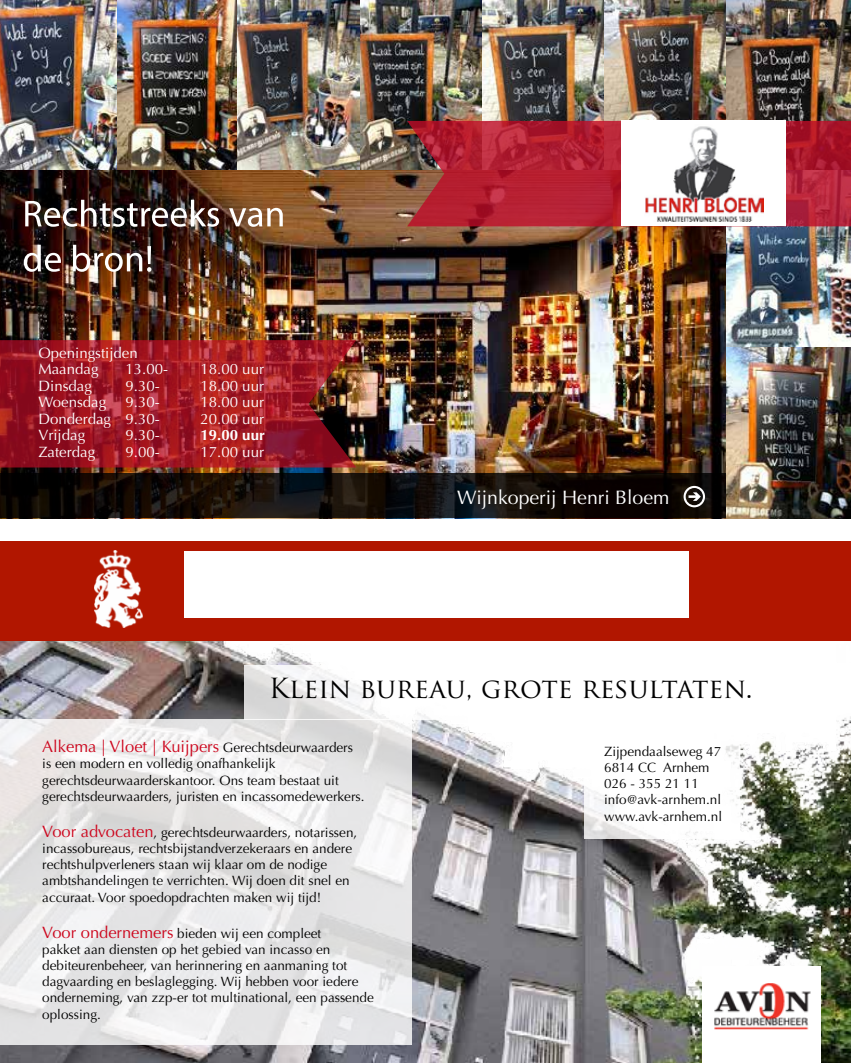
<style>
.page{position:relative;width:851px;height:1063px;background:#fff}
.page>*{position:absolute;margin:0;border:0;box-sizing:border-box;transform-origin:0 0}
.t1{font:27px "Trajan Pro";color:#000}
.t2{font:19.5px "Optima";color:#fff}
.t3{font:16.5px "Optima";color:#cd071e}
.t4{font:15px/16.5px "Optima";color:#fff}
.t5{font:700 15px "Optima";color:#fff}
.t6{font:13.5px/16.2px "Optima";color:#000}
.s1{font-size:13.5px;color:#000}
.s2{font-size:16.5px;color:#cd071e}
</style>
<div class="page">
<img style="left:0;top:641px;width:850px;height:422px">
<div style="left:702px;top:966px;width:118px;height:97px;background:#fff"></div>
<img style="left:714px;top:984px;width:96px;height:46px">
<div style="left:0;top:542px;width:850px;height:99px;background:#b11600"></div>
<img style="left:95px;top:551px;width:47px;height:76px">
<div style="left:185px;top:551px;width:503px;height:66px;background:#fff"></div>
<svg style="left:0;top:719px;width:411px;height:326px;fill:#e7e6e6"></svg>
<div style="left:244px;top:665px;width:606px;height:54px;background:#fff"></div>
<div style="left:584px;top:719px;width:155px;height:120px;background:#fff"></div>
<img style="left:0;top:0;width:238px;height:171px">
<img style="left:238px;top:0;width:612px;height:171px">
<img style="left:0;top:171px;width:850px;height:348px">
<svg style="left:407px;top:121px;width:443px;height:105px"></svg>
<svg style="left:0;top:340px;width:356px;height:128px"></svg>
<img style="left:24px;top:245px;width:127px;height:27px">
<img style="left:25px;top:200px;width:258px;height:27px">
<div style="left:621px;top:120px;width:164px;height:106px;background:#fff"></div>
<img style="left:645px;top:126px;width:118px;height:95px">
<svg style="left:0;top:473px;width:725px;height:45px"></svg>
<svg style="left:683px;top:486px;width:22px;height:21px"></svg>
<p class="t4" style="left:38px;top:344px;width:101px">Openingstijden<br>Maandag</p>
<p class="t4" style="left:125px;top:361px;width:44px">13.00-</p>
<p class="t4" style="left:200px;top:361px;width:65px">18.00 uur</p>
<p class="t4" style="left:38px;top:377px;width:55px">Dinsdag</p>
<p class="t4" style="left:125px;top:377px;width:36px">9.30-</p>
<p class="t4" style="left:200px;top:377px;width:65px">18.00 uur</p>
<p class="t4" style="left:38px;top:394px;width:69px">Woensdag</p>
<p class="t4" style="left:125px;top:394px;width:36px">9.30-</p>
<p class="t4" style="left:200px;top:394px;width:65px">18.00 uur</p>
<p class="t4" style="left:38px;top:410px;width:123px">Donderdag 9.30-</p>
<p class="t4" style="left:200px;top:410px;width:65px">20.00 uur</p>
<p class="t4" style="left:38px;top:427px;width:48px">Vrijdag</p>
<p class="t4" style="left:125px;top:427px;width:36px">9.30-</p>
<p class="t5" style="left:200px;top:426px;width:66px">19.00 uur</p>
<p class="t4" style="left:38px;top:443px;width:58px">Zaterdag</p>
<p class="t4" style="left:125px;top:443px;width:36px">9.00-</p>
<p class="t4" style="left:200px;top:443px;width:65px">17.00 uur</p>
<h2 class="t2" style="left:457px;top:486px;width:214px">Wijnkoperij Henri Bloem</h2>
<h1 class="t1" style="left:269px;top:671px;width:485px">Klein bureau, grote resultaten.</h1>
<p class="t3" style="left:42px;top:737px;width:312px">Alkema | Vloet | Kuijpers <span class="s1">Gerechtsdeurwaarders</span></p>
<p class="t6" style="left:42px;top:756px;width:324px">is een modern en volledig onafhankelijk gerechtsdeurwaarderskantoor. Ons team bestaat uit gerechtsdeurwaarders, juristen en incassomedewerkers.</p>
<p class="t6" style="left:42px;top:824px;width:316px"><span class="s2">Voor advocaten</span>, gerechtsdeurwaarders, notarissen, incassobureaus, rechtsbijstandverzekeraars en andere rechtshulpverleners staan wij klaar om de nodige ambtshandelingen te verrichten. Wij doen dit snel en accuraat. Voor spoedopdrachten maken wij tijd!</p>
<p class="t6" style="left:42px;top:925px;width:333px"><span class="s2">Voor ondernemers</span> bieden wij een compleet<br>pakket aan diensten op het gebied van incasso en debiteurenbeheer, van herinnering en aanmaning tot dagvaarding en beslaglegging. Wij hebben voor iedere onderneming, van zzp-er tot multinational, een passende oplossing.</p>
<p class="t6" style="left:604px;top:743px;width:119px">Zijpendaalseweg 47<br>6814 CC Arnhem<br>026 - 355 21 11 info@avk-arnhem.nl www.avk-arnhem.nl</p>
</div>
